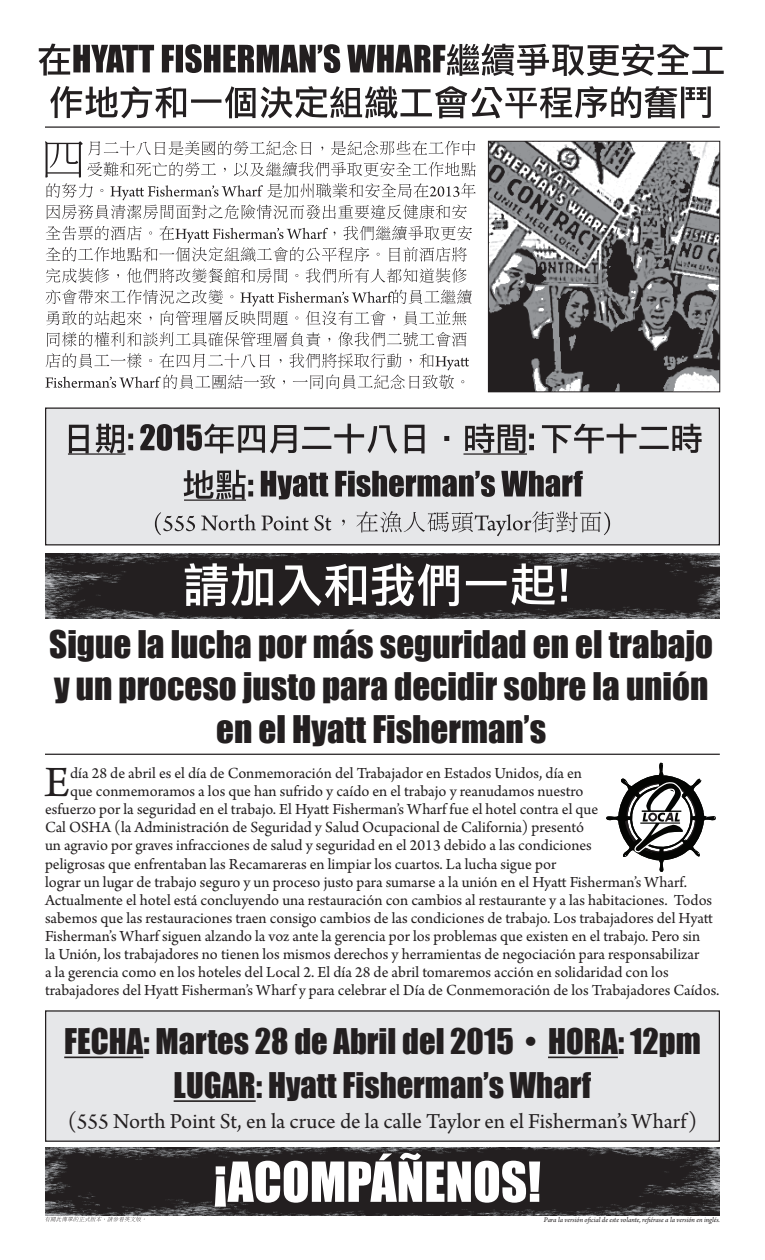
<style>
.page{position:relative;width:765px;height:1260px;background:#fff}
.page>*{position:absolute;margin:0;border:0;box-sizing:border-box;transform-origin:0 0}
.t1{font:51px "Impact";color:#fff}
.t2{font:45.62px "Arno Pro";color:#231f20}
.t3{font:35px/42.5px "Impact";color:#231f20;text-align:center}
.t4{font:32.5px/43.8px "Impact";color:#231f20;text-align:center}
.t5{font:22.5px "Arno Pro";color:#231f20}
.t6{font:16.25px "Arno Pro";color:#231f20}
.t7{font:italic 7.5px "Arno Pro";letter-spacing:-.005em;color:#231f20}
</style>
<div class="page">
<svg style="left:45px;top:1217px;width:100px;height:5px"></svg>
<div style="left:46px;top:408px;width:673px;height:137px;background:#e6e7e9"></div>
<div style="left:45px;top:408px;width:675px;height:137px;border:1px solid #231f20"></div>
<div style="left:46px;top:1011px;width:673px;height:130px;background:#e6e7e9"></div>
<div style="left:45px;top:1010px;width:675px;height:132px;border:1px solid #231f20"></div>
<img style="left:45px;top:554px;width:675px;height:65px">
<img style="left:45px;top:1147px;width:675px;height:68px">
<svg style="left:50px;top:86px;width:661px;height:32px"></svg>
<svg style="left:39px;top:43px;width:685px;height:33px"></svg>
<svg style="left:45px;top:353px;width:424px;height:36px"></svg>
<svg style="left:47px;top:332px;width:420px;height:15px"></svg>
<svg style="left:46px;top:289px;width:426px;height:36px"></svg>
<svg style="left:46px;top:268px;width:421px;height:15px"></svg>
<svg style="left:46px;top:226px;width:426px;height:36px"></svg>
<svg style="left:45px;top:141px;width:431px;height:78px"></svg>
<svg style="left:155px;top:511px;width:455px;height:25px"></svg>
<svg style="left:184px;top:470px;width:399px;height:30px"></svg>
<svg style="left:69px;top:423px;width:633px;height:31px"></svg>
<hr style="left:64px;top:1057px;width:79px;height:1px;background:#231f20">
<hr style="left:548px;top:1057px;width:70px;height:1px;background:#231f20">
<hr style="left:174px;top:1100px;width:82px;height:2px;background:#231f20">
<svg style="left:185px;top:563px;width:382px;height:43px"></svg>
<img style="left:490px;top:143px;width:228px;height:247px">
<div style="left:488px;top:141px;width:232px;height:251px;border:1px solid #231f20"></div>
<svg style="left:606px;top:762px;width:110px;height:110px"></svg>
<hr style="left:45px;top:126px;width:675px;height:2px;background:#231f20">
<hr style="left:45px;top:754px;width:675px;height:1px;background:#231f20">
<hr style="left:68px;top:453px;width:58px;height:2px;background:#231f20">
<hr style="left:463px;top:453px;width:64px;height:2px;background:#231f20">
<hr style="left:184px;top:499px;width:62px;height:2px;background:#231f20">
<h3 class="t3" style="left:49px;top:622px;width:665px">Sigue la lucha por más seguridad en el trabajo y un proceso justo para decidir sobre la unión en el Hyatt Fisherman’s</h3>
<h2 class="t2" style="left:45px;top:756px;width:27px">E</h2>
<p class="t6" style="left:70px;top:764px;width:514px">día 28 de abril es el día de Conmemoración del Trabajador en Estados Unidos, día en</p>
<p class="t6" style="left:70px;top:782px;width:515px">que conmemoramos a los que han sufrido y caído en el trabajo y reanudamos nuestro</p>
<p class="t6" style="left:45px;top:800px;width:555px">esfuerzo por la seguridad en el trabajo. El Hyatt Fisherman’s Wharf fue el hotel contra el que</p>
<p class="t6" style="left:45px;top:818px;width:541px">Cal OSHA (la Administración de Seguridad y Salud Ocupacional de California) presentó</p>
<p class="t6" style="left:45px;top:836px;width:548px">un agravio por graves infracciones de salud y seguridad en el 2013 debido a las condiciones</p>
<p class="t6" style="left:45px;top:854px;width:513px">peligrosas que enfrentaban las Recamareras en limpiar los cuartos. La lucha sigue por</p>
<p class="t6" style="left:45px;top:872px;width:644px">lograr un lugar de trabajo seguro y un proceso justo para sumarse a la unión en el Hyatt Fisherman’s Wharf.</p>
<p class="t6" style="left:45px;top:891px;width:669px">Actualmente el hotel está concluyendo una restauración con cambios al restaurante y a las habitaciones. Todos</p>
<p class="t6" style="left:45px;top:909px;width:669px">sabemos que las restauraciones traen consigo cambios de las condiciones de trabajo. Los trabajadores del Hyatt</p>
<p class="t6" style="left:45px;top:927px;width:657px">Fisherman’s Wharf siguen alzando la voz ante la gerencia por los problemas que existen en el trabajo. Pero sin</p>
<p class="t6" style="left:45px;top:945px;width:656px">la Unión, los trabajadores no tienen los mismos derechos y herramientas de negociación para responsabilizar</p>
<p class="t6" style="left:45px;top:963px;width:625px">a la gerencia como en los hoteles del Local 2. El día 28 de abril tomaremos acción en solidaridad con los</p>
<p class="t6" style="left:45px;top:981px;width:676px">trabajadores del Hyatt Fisherman’s Wharf y para celebrar el Día de Conmemoración de los Trabajadores Caídos.</p>
<h3 class="t4" style="left:64px;top:1019px;width:638px">FECHA: Martes 28 de Abril del 2015 • HORA: 12pm<br>LUGAR: Hyatt Fisherman’s Wharf</h3>
<h3 class="t5" style="left:68px;top:1108px;width:631px">(555 North Point St, en la cruce de la calle Taylor en el Fisherman’s Wharf)</h3>
<h1 class="t1" style="left:214px;top:1142px;width:329px">¡ACOMPÁÑENOS!</h1>
<p class="t7" style="left:544px;top:1215px;width:178px">Para la versión oficial de este volante, refiérase a la versión en inglés.</p>
</div>
